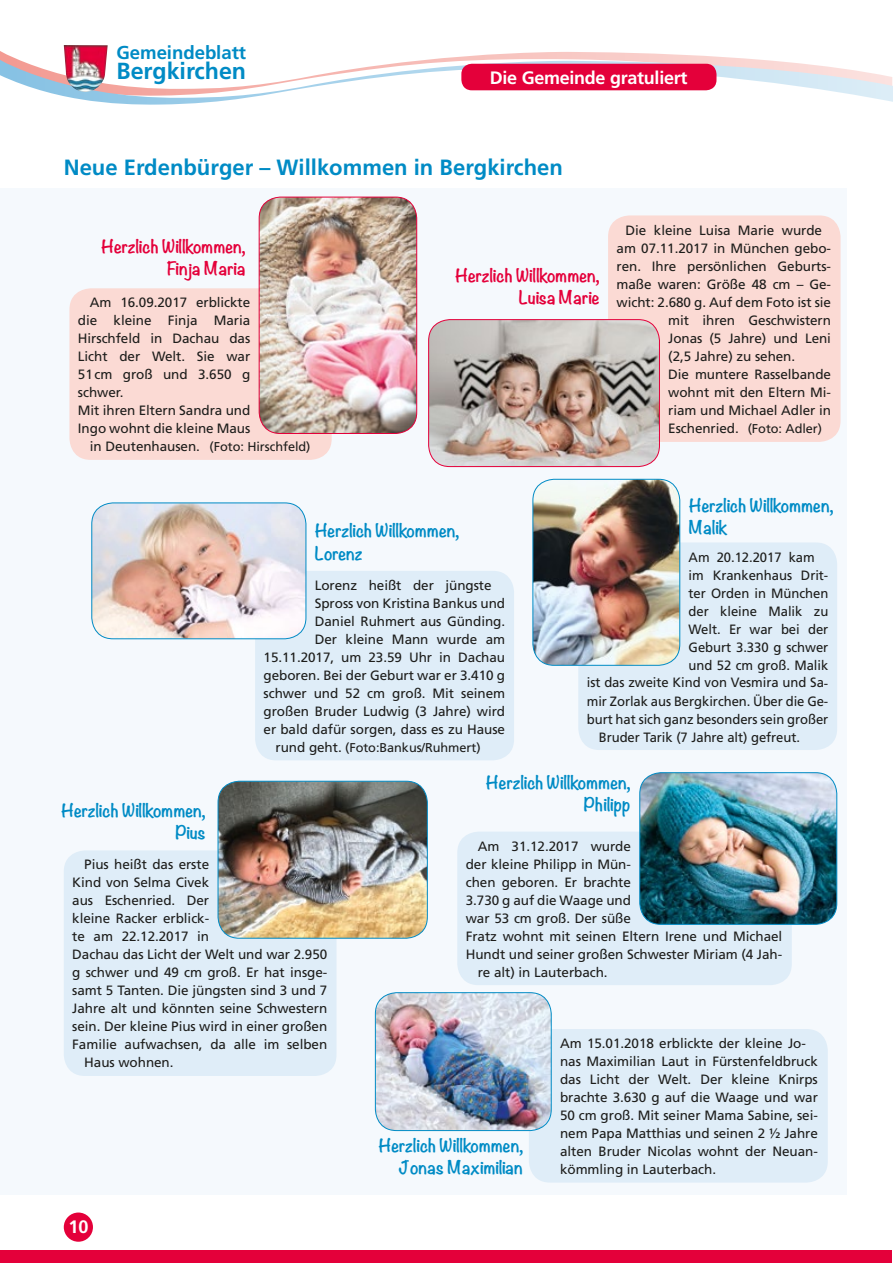
<style>
.page{position:relative;width:893px;height:1263px;background:#fff}
.page>*{position:absolute;margin:0;border:0;box-sizing:border-box;transform-origin:0 0}
.t1{font:700 23.25px "Frutiger";color:#008bc5}
.t2{font:700 22.05px "Frutiger";color:#008bc5}
.t3{font:700 18.6px "Frutiger";letter-spacing:-.005em;color:#008bc5}
.t4{font:700 18px "Frutiger";letter-spacing:-.015em;color:#fff}
.t5{font:700 16.5px/22.2px "Noteworthy";letter-spacing:-.005em;color:#008bc5}
.t6{font:700 16.5px/22.2px "Noteworthy";letter-spacing:-.005em;color:#e4003a;text-align:right}
.t7{font:13.5px/18px "Frutiger";letter-spacing:-.005em;color:#1d1d1b}
.t8{font:12.75px "Frutiger";letter-spacing:-.005em;color:#1d1d1b}
.s1{font-size:13.5px}
</style>
<div class="page">
<svg style="left:0;top:53px;width:893px;height:52px"></svg>
<div style="left:461px;top:64px;width:255px;height:26px;background:#e4003a;border-radius:11px"></div>
<div style="left:0;top:1250px;width:891px;height:13px;background:#e4003a"></div>
<div style="left:64px;top:1212px;width:29px;height:30px;background:#e4003a;border-radius:50%"></div>
<img style="left:64px;top:45px;width:44px;height:49px">
<div style="left:0;top:189px;width:846px;height:1006px;background:#f5f9fd"></div>
<div style="left:529px;top:1029px;width:299px;height:153px;background:#dfedf8;border-radius:21px"></div>
<div style="left:255px;top:571px;width:259px;height:189px;background:#dfedf8;border-radius:21px"></div>
<div style="left:578px;top:542px;width:259px;height:208px;background:#dfedf8;border-radius:21px"></div>
<div style="left:64px;top:850px;width:272px;height:226px;background:#dfedf8;border-radius:21px"></div>
<div style="left:457px;top:832px;width:335px;height:153px;background:#dfedf8;border-radius:21px"></div>
<img style="left:92px;top:503px;width:214px;height:136px">
<div style="left:91px;top:503px;width:215px;height:136px;border:1px solid #008bc5;border-radius:21px"></div>
<img style="left:218px;top:781px;width:209px;height:157px">
<div style="left:218px;top:781px;width:210px;height:157px;border:1px solid #008bc5;border-radius:21px"></div>
<img style="left:641px;top:773px;width:196px;height:151px">
<div style="left:639px;top:772px;width:198px;height:153px;border:1px solid #008bc5;border-radius:21px"></div>
<img style="left:375px;top:993px;width:176px;height:137px">
<div style="left:375px;top:992px;width:177px;height:139px;border:1px solid #008bc5;border-radius:21px"></div>
<img style="left:533px;top:479px;width:147px;height:186px">
<div style="left:533px;top:479px;width:147px;height:187px;border:1px solid #008bc5;border-radius:21px"></div>
<div style="left:69px;top:288px;width:263px;height:172px;background:#fbdad4;border-radius:21px"></div>
<div style="left:608px;top:215px;width:232px;height:227px;background:#fbdad4;border-radius:21px"></div>
<img style="left:259px;top:197px;width:158px;height:236px">
<div style="left:259px;top:197px;width:158px;height:237px;border:1px solid #e4003a;border-radius:21px"></div>
<img style="left:429px;top:320px;width:230px;height:147px">
<div style="left:428px;top:319px;width:232px;height:148px;border:1px solid #e4003a;border-radius:21px"></div>
<h3 class="t3" style="left:117px;top:42px;width:131px">Gemeindeblatt</h3>
<h1 class="t1" style="left:117px;top:58px;width:131px">Bergkirchen</h1>
<h3 class="t4" style="left:490px;top:67px;width:199px">Die Gemeinde gratuliert</h3>
<h2 class="t2" style="left:64px;top:154px;width:501px">Neue Erdenbürger – Willkommen in Bergkirchen</h2>
<p class="t6" style="left:101px;top:235px;width:146px">Herzlich Willkommen,<br>Finja Maria</p>
<p class="t7" style="left:78px;top:294px;width:174px;text-indent:12px">Am 16.09.2017 erblickte die kleine Finja Maria<br>Hirschfeld in Dachau das<br>Licht der Welt. Sie war<br>51cm groß und 3.650 g schwer.<br>Mit ihren Eltern Sandra und<br>Ingo wohnt die kleine Maus</p>
<p class="t8" style="left:90px;top:439px;width:222px"><span class="s1">in Deutenhausen.</span> (Foto: Hirschfeld)</p>
<p class="t6" style="left:455px;top:263px;width:146px">Herzlich Willkommen,<br>Luisa Marie</p>
<p class="t7" style="left:626px;top:221px;width:198px">Die kleine Luisa Marie wurde</p>
<p class="t7" style="left:617px;top:239px;width:216px">am 07.11.2017 in München gebo-</p>
<p class="t7" style="left:617px;top:257px;width:216px">ren. Ihre persönlichen Geburts-</p>
<p class="t7" style="left:617px;top:275px;width:216px">maße waren: Größe 48 cm – Ge-</p>
<p class="t7" style="left:617px;top:293px;width:216px">wicht: 2.680 g. Auf dem Foto ist sie</p>
<p class="t7" style="left:668px;top:311px;width:164px">mit ihren Geschwistern</p>
<p class="t7" style="left:668px;top:329px;width:164px">Jonas (5 Jahre) und Leni</p>
<p class="t7" style="left:668px;top:347px;width:128px">(2,5 Jahre) zu sehen.</p>
<p class="t7" style="left:668px;top:365px;width:164px">Die muntere Rasselbande</p>
<p class="t7" style="left:668px;top:383px;width:164px">wohnt mit den Eltern Mi-</p>
<p class="t7" style="left:668px;top:401px;width:164px">riam und Michael Adler in</p>
<p class="t8" style="left:668px;top:421px;width:155px"><span class="s1">Eschenried.</span> (Foto: Adler)</p>
<p class="t5" style="left:315px;top:519px;width:146px">Herzlich Willkommen,<br>Lorenz</p>
<p class="t7" style="left:315px;top:576px;width:178px">Lorenz heißt der jüngste</p>
<p class="t7" style="left:315px;top:594px;width:192px">Spross von Kristina Bankus und</p>
<p class="t7" style="left:315px;top:612px;width:192px">Daniel Ruhmert aus Günding.</p>
<p class="t7" style="left:315px;top:630px;width:192px">Der kleine Mann wurde am</p>
<p class="t7" style="left:264px;top:648px;width:243px">15.11.2017, um 23.59 Uhr in Dachau</p>
<p class="t7" style="left:264px;top:666px;width:243px">geboren. Bei der Geburt war er 3.410 g</p>
<p class="t7" style="left:264px;top:684px;width:243px">schwer und 52 cm groß. Mit seinem</p>
<p class="t7" style="left:264px;top:702px;width:243px">großen Bruder Ludwig (3 Jahre) wird</p>
<p class="t7" style="left:264px;top:720px;width:243px">er bald dafür sorgen, dass es zu Hause</p>
<p class="t8" style="left:276px;top:740px;width:207px"><span class="s1">rund geht.</span> (Foto:Bankus/Ruhmert)</p>
<p class="t5" style="left:689px;top:494px;width:146px">Herzlich Willkommen,<br>Malik</p>
<p class="t7" style="left:689px;top:548px;width:128px">Am 20.12.2017 kam</p>
<p class="t7" style="left:689px;top:566px;width:141px">im Krankenhaus Drit-</p>
<p class="t7" style="left:689px;top:584px;width:141px">ter Orden in München</p>
<p class="t7" style="left:689px;top:602px;width:141px">der kleine Malik zu</p>
<p class="t7" style="left:689px;top:620px;width:141px">Welt. Er war bei der</p>
<p class="t7" style="left:689px;top:638px;width:141px">Geburt 3.330 g schwer</p>
<p class="t7" style="left:689px;top:656px;width:141px">und 52 cm groß. Malik</p>
<p class="t7" style="left:587px;top:674px;width:243px">ist das zweite Kind von Vesmira und Sa-</p>
<p class="t7" style="left:587px;top:692px;width:243px">mir Zorlak aus Bergkirchen. Über die Ge-</p>
<p class="t7" style="left:587px;top:710px;width:243px">burt hat sich ganz besonders sein großer</p>
<p class="t7" style="left:599px;top:728px;width:203px">Bruder Tarik (7 Jahre alt) gefreut.</p>
<p class="t5" style="left:486px;top:771px;width:146px">Herzlich Willkommen,</p>
<p class="t5" style="left:61px;top:799px;width:146px">Herzlich Willkommen,</p>
<p class="t5" style="left:584px;top:793px;width:48px">Philipp</p>
<p class="t5" style="left:176px;top:821px;width:32px">Pius</p>
<p class="t7" style="left:478px;top:837px;width:155px">Am 31.12.2017 wurde</p>
<p class="t7" style="left:466px;top:855px;width:167px">der kleine Philipp in Mün-</p>
<p class="t7" style="left:466px;top:873px;width:167px">chen geboren. Er brachte</p>
<p class="t7" style="left:466px;top:891px;width:167px">3.730 g auf die Waage und</p>
<p class="t7" style="left:466px;top:909px;width:167px">war 53 cm groß. Der süße</p>
<p class="t7" style="left:466px;top:927px;width:318px">Fratz wohnt mit seinen Eltern Irene und Michael</p>
<p class="t7" style="left:466px;top:945px;width:318px">Hundt und seiner großen Schwester Miriam (4 Jah-</p>
<p class="t7" style="left:478px;top:963px;width:131px">re alt) in Lauterbach.</p>
<p class="t7" style="left:84px;top:856px;width:126px">Pius heißt das erste</p>
<p class="t7" style="left:72px;top:874px;width:138px">Kind von Selma Civek</p>
<p class="t7" style="left:72px;top:892px;width:138px">aus Eschenried. Der</p>
<p class="t7" style="left:72px;top:910px;width:138px">kleine Racker erblick-</p>
<p class="t7" style="left:72px;top:928px;width:138px">te am 22.12.2017 in</p>
<p class="t7" style="left:72px;top:946px;width:257px">Dachau das Licht der Welt und war 2.950</p>
<p class="t7" style="left:72px;top:963px;width:257px">g schwer und 49 cm groß. Er hat insge-</p>
<p class="t7" style="left:72px;top:981px;width:257px">samt 5 Tanten. Die jüngsten sind 3 und 7</p>
<p class="t7" style="left:72px;top:999px;width:257px">Jahre alt und könnten seine Schwestern</p>
<p class="t7" style="left:72px;top:1017px;width:257px">sein. Der kleine Pius wird in einer großen</p>
<p class="t7" style="left:72px;top:1035px;width:256px">Familie aufwachsen, da alle im selben</p>
<p class="t7" style="left:84px;top:1053px;width:91px">Haus wohnen.</p>
<p class="t7" style="left:560px;top:1034px;width:259px">Am 15.01.2018 erblickte der kleine Jo&shy;nas Maximilian Laut in Fürstenfeldbruck das Licht der Welt. Der kleine Knirps brachte 3.630 g auf die Waage und war 50 cm groß. Mit seiner Mama Sabine, sei&shy;nem Papa Matthias und seinen 2 ½ Jahre alten Bruder Nicolas wohnt der Neuan&shy;kömmling in Lauterbach.</p>
<p class="t5" style="left:379px;top:1134px;width:146px;text-align:right">Herzlich Willkommen,<br>Jonas Maximilian</p>
<h3 class="t4" style="left:68px;top:1216px;width:22px">10</h3>
</div>
